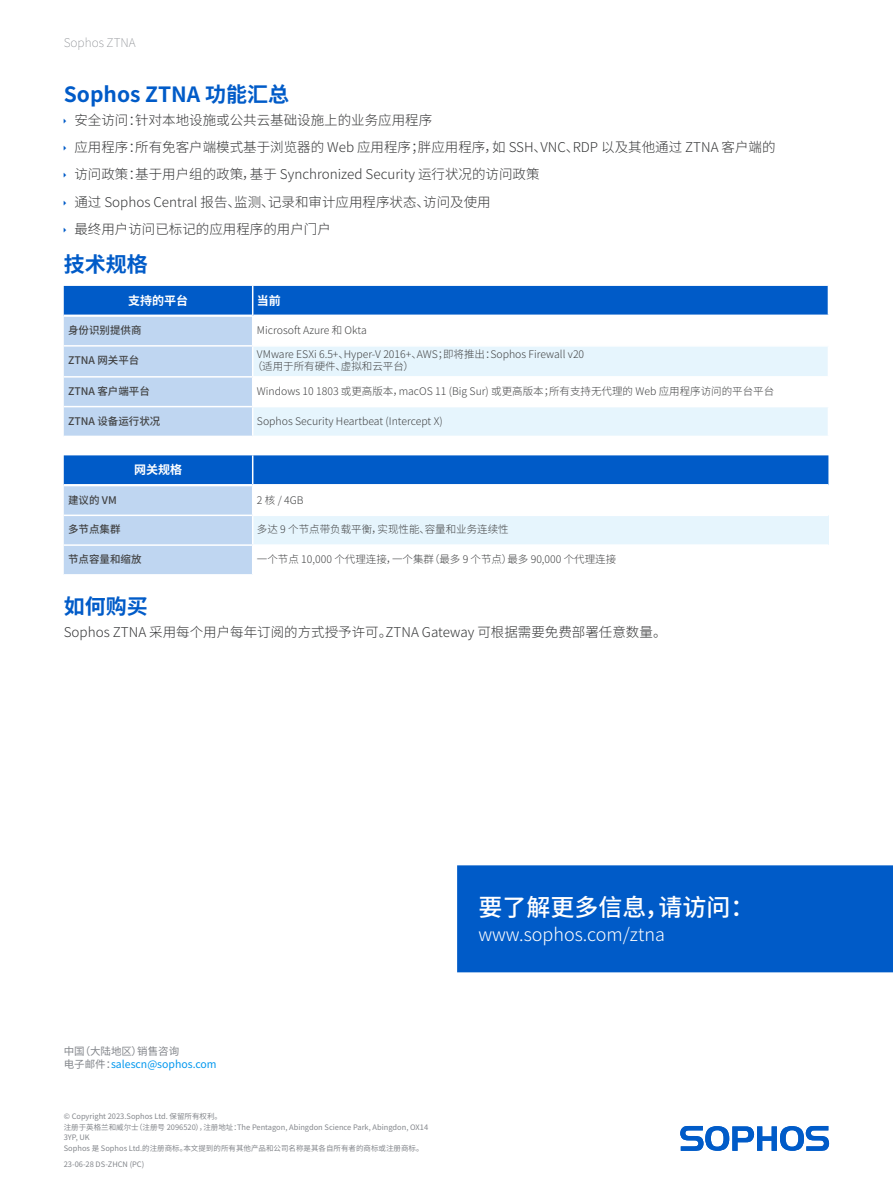
<style>
.page{position:relative;width:893px;height:1191px;background:#fff}
.page>*{position:absolute;margin:0;border:0;box-sizing:border-box;transform-origin:0 0}
.CTA_Heading{font:500 24px "Noto Sans CJ Ksc";color:#fff}
.Subheading_1{font:700 21px "Noto Sans CJ Ksc";color:#005bc8}
.CTA_Copy{font:300 18px "Noto Sans CJ Ksc";color:#fff}
.Body_Copy{font:300 13.5px "Noto Sans CJ Ksc";color:#363738}
.Subheading_3{font:700 12px "Noto Sans CJ Ksc";color:#fff}
.Page_Header{font:100 12px "Noto Sans CJ Ksc";color:#83868b}
.Table_Body_Copy_Centre{font:300 10.5px/12px "Noto Sans CJ Ksc";color:#424344}
.Table_Left_Column{font:500 10.5px "Noto Sans CJ Ksc";color:#424344}
.t1{font:10.5px/13.5px "Noto Sans CJ Ksc";color:#0097ee}
.Copyright{font:7.5px/10.5px "Noto Sans CJ Ksc";color:#83868b}
.Job_No__and_Version{font:7.5px "Noto Sans CJ Ksc";color:#83868b}
.s1{color:#83868b}
</style>
<div class="page">
<svg style="left:680px;top:1126px;width:149px;height:24px"></svg>
<svg style="left:64px;top:286px;width:765px;height:149px"></svg>
<hr style="left:64px;top:345px;width:189px;height:1px;background:#fff">
<hr style="left:253px;top:345px;width:576px;height:1px;background:#fff">
<hr style="left:64px;top:376px;width:189px;height:1px;background:#fff">
<hr style="left:253px;top:376px;width:576px;height:1px;background:#fff">
<hr style="left:64px;top:406px;width:189px;height:1px;background:#fff">
<hr style="left:253px;top:406px;width:576px;height:1px;background:#fff">
<svg style="left:64px;top:455px;width:764px;height:119px"></svg>
<hr style="left:64px;top:514px;width:189px;height:2px;background:#fff">
<hr style="left:253px;top:514px;width:575px;height:2px;background:#fff">
<hr style="left:64px;top:544px;width:189px;height:2px;background:#fff">
<hr style="left:253px;top:544px;width:575px;height:2px;background:#fff">
<div style="left:457px;top:865px;width:436px;height:107px;background:#005bc8"></div>
<p class="Page_Header" style="left:64px;top:36px;width:74px">Sophos ZTNA</p>
<p class="Subheading_1" style="left:64px;top:82px;width:227px">Sophos ZTNA 功能汇总</p>
<p class="Body_Copy" style="left:74px;top:112px;width:359px">安全访问：针对本地设施或公共云基础设施上的业务应用程序</p>
<p class="Body_Copy" style="left:74px;top:139px;width:703px">应用程序：所有免客户端模式基于浏览器的 Web 应用程序；胖应用程序，如 SSH、VNC、RDP 以及其他通过 ZTNA 客户端的</p>
<p class="Body_Copy" style="left:74px;top:167px;width:467px">访问政策：基于用户组的政策，基于 Synchronized Security 运行状况的访问政策</p>
<p class="Body_Copy" style="left:74px;top:194px;width:418px">通过 Sophos Central 报告、监测、记录和审计应用程序状态、访问及使用</p>
<p class="Body_Copy" style="left:74px;top:221px;width:258px">最终用户访问已标记的应用程序的用户门户</p>
<p class="Subheading_1" style="left:64px;top:252px;width:85px">技术规格</p>
<p class="Subheading_3" style="left:128px;top:293px;width:61px">支持的平台</p>
<p class="Subheading_3" style="left:257px;top:293px;width:25px">当前</p>
<p class="Table_Left_Column" style="left:68px;top:324px;width:75px">身份识别提供商</p>
<p class="Table_Body_Copy_Centre" style="left:257px;top:324px;width:111px">Microsoft Azure 和 Okta</p>
<p class="Table_Left_Column" style="left:68px;top:355px;width:73px">ZTNA 网关平台</p>
<p class="Table_Body_Copy_Centre" style="left:252px;top:349px;width:334px;text-indent:5px">VMware ESXi 6.5+、Hyper-V 2016+、AWS；即将推出：Sophos Firewall v20（适用于所有硬件、虚拟和云平台）</p>
<p class="Table_Left_Column" style="left:68px;top:385px;width:83px">ZTNA 客户端平台</p>
<p class="Table_Body_Copy_Centre" style="left:257px;top:385px;width:519px">Windows 10 1803 或更高版本，macOS 11 (Big Sur) 或更高版本；所有支持无代理的 Web 应用程序访问的平台平台</p>
<p class="Table_Left_Column" style="left:68px;top:415px;width:94px">ZTNA 设备运行状况</p>
<p class="Table_Body_Copy_Centre" style="left:257px;top:415px;width:187px">Sophos Security Heartbeat (Intercept X)</p>
<p class="Subheading_3" style="left:134px;top:463px;width:49px">网关规格</p>
<p class="Table_Left_Column" style="left:68px;top:494px;width:50px">建议的 VM</p>
<p class="Table_Body_Copy_Centre" style="left:257px;top:494px;width:48px">2 核 / 4GB</p>
<p class="Table_Left_Column" style="left:68px;top:523px;width:54px">多节点集群</p>
<p class="Table_Body_Copy_Centre" style="left:257px;top:524px;width:253px">多达 9 个节点带负载平衡，实现性能、容量和业务连续性</p>
<p class="Table_Left_Column" style="left:68px;top:553px;width:75px">节点容量和缩放</p>
<p class="Table_Body_Copy_Centre" style="left:257px;top:553px;width:361px">一个节点 10,000 个代理连接，一个集群（最多 9 个节点）最多 90,000 个代理连接</p>
<p class="Subheading_1" style="left:64px;top:594px;width:85px">如何购买</p>
<p class="Body_Copy" style="left:64px;top:624px;width:604px">Sophos ZTNA 采用每个用户每年订阅的方式授予许可。ZTNA Gateway 可根据需要免费部署任意数量。</p>
<p class="t1" style="left:64px;top:1044px;width:154px"><span class="s1">中国（大陆地区）销售咨询<br>电子邮件：</span>salescn@sophos.com</p>
<p class="Copyright" style="left:64px;top:1111px;width:160px">© Copyright 2023.Sophos Ltd. 保留所有权利。</p>
<p class="Copyright" style="left:64px;top:1122px;width:366px">注册于英格兰和威尔士（注册号 2096520），注册地址：The Pentagon, Abingdon Science Park, Abingdon, OX14<br>3YP, UK</p>
<p class="Copyright" style="left:64px;top:1143px;width:361px">Sophos 是 Sophos Ltd.的注册商标。本文提到的所有其他产品和公司名称是其各自所有者的商标或注册商标。</p>
<p class="Job_No__and_Version" style="left:64px;top:1160px;width:82px">23-06-28 DS-ZHCN (PC)</p>
<p class="CTA_Heading" style="left:478px;top:893px;width:277px">要了解更多信息，请访问：</p>
<p class="CTA_Copy" style="left:478px;top:924px;width:188px">www.sophos.com/ztna</p>
</div>
